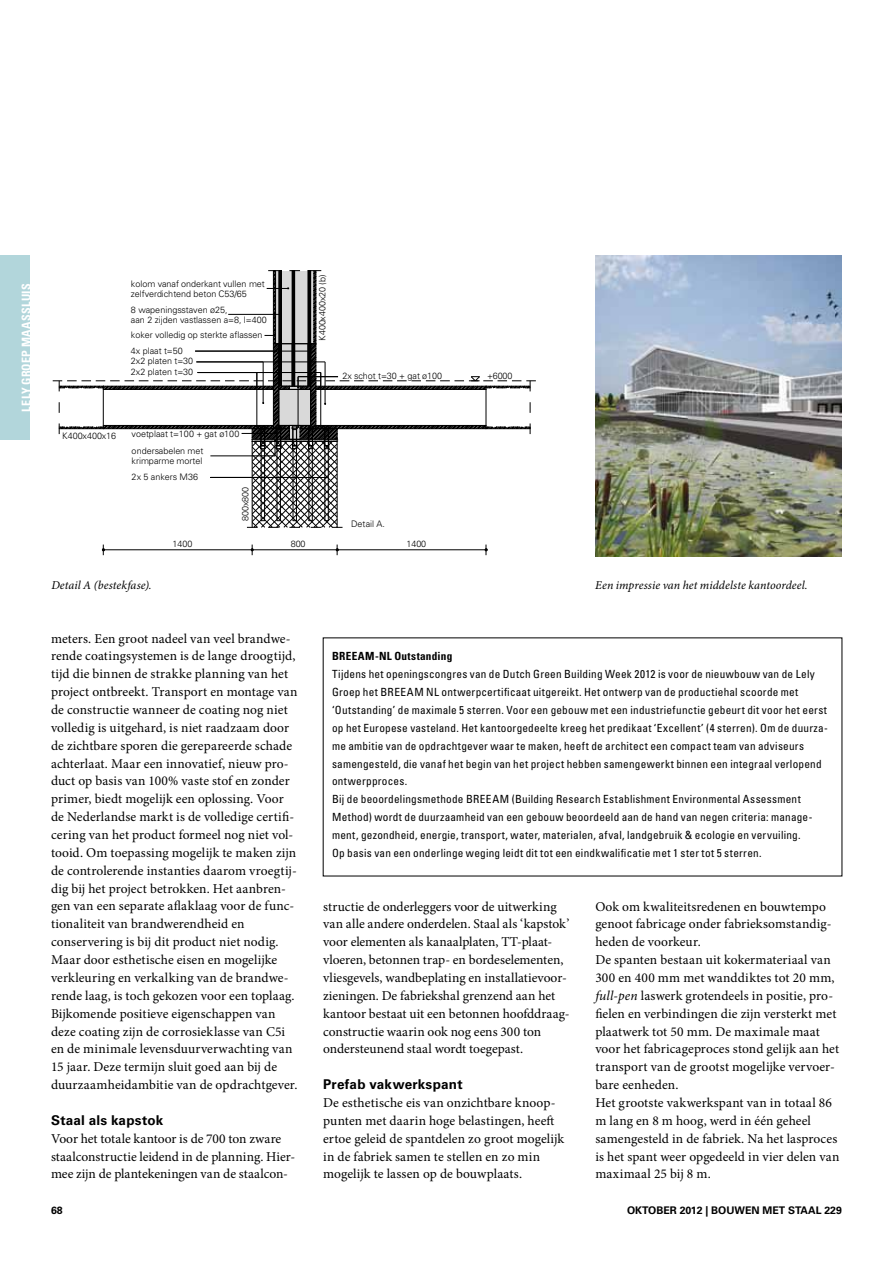
<style>
.page{position:relative;width:893px;height:1263px;background:#fff}
.page>*{position:absolute;margin:0;border:0;box-sizing:border-box;transform-origin:0 0}
.t1{font:13.5px/17.9px "Minion Pro";letter-spacing:.005em;color:#000}
.t2{font:700 13.5px "Univers LT Std";letter-spacing:.015em;color:#000}
.t3{font:italic 12px "Minion Pro";letter-spacing:.005em;color:#000}
.t4{font:700 condensed 12px "Univers LT Std";color:#fff}
.t5{font:condensed 11.25px/17.9px "Univers LT Std";letter-spacing:.02em;color:#000}
.t6{font:700 condensed 11.25px "Univers LT Std";letter-spacing:.025em;color:#000}
.t7{font:700 10.5px "Univers LT Std";color:#000}
.t8{font:300 9px/9.6px "Univers";color:#000}
.s1{font-style:italic}
</style>
<div class="page">
<hr style="left:337px;top:549px;width:149px;height:1px;background:#000">
<svg style="left:485px;top:544px;width:2px;height:11px"></svg>
<hr style="left:252px;top:549px;width:85px;height:1px;background:#000">
<svg style="left:336px;top:544px;width:2px;height:11px"></svg>
<hr style="left:103px;top:549px;width:149px;height:1px;background:#000">
<svg style="left:251px;top:544px;width:2px;height:11px"></svg>
<svg style="left:102px;top:544px;width:3px;height:11px"></svg>
<svg style="left:53px;top:270px;width:483px;height:258px"></svg>
<hr style="left:210px;top:477px;width:116px;height:1px;background:#000">
<img style="left:595px;top:255px;width:247px;height:302px">
<div style="left:0;top:255px;width:30px;height:185px;background:#b2d6db"></div>
<p class="t4" style="left:19px;top:412px;width:129px;rotate:-90deg">Lely Groep Maassluis</p>
<p class="t8" style="left:131px;top:279px;width:135px">kolom vanaf onderkant vullen met zelfverdichtend beton C53/65</p>
<p class="t8" style="left:131px;top:305px;width:137px">8 wapeningsstaven ø25,<br>aan 2 zijden vastlassen a=8, l=400</p>
<p class="t8" style="left:131px;top:330px;width:133px">koker volledig op sterkte aflassen</p>
<p class="t8" style="left:131px;top:346px;width:53px">4x plaat t=50</p>
<p class="t8" style="left:131px;top:356px;width:64px;line-height:10.6px">2x2 platen t=30<br>2x2 platen t=30</p>
<p class="t8" style="left:62px;top:431px;width:55px">K400x400x16</p>
<p class="t8" style="left:132px;top:429px;width:109px">voetplaat t=100 + gat ø100</p>
<p class="t8" style="left:132px;top:446px;width:73px">ondersabelen met krimparme mortel</p>
<p class="t8" style="left:132px;top:472px;width:68px">2x 5 ankers M36</p>
<p class="t8" style="left:241px;top:521px;width:36px;rotate:-90deg">800x800</p>
<p class="t8" style="left:317px;top:341px;width:68px;rotate:-90deg">K400x400x20 (b)</p>
<p class="t8" style="left:342px;top:371px;width:101px">2x schot t=30 + gat ø100</p>
<p class="t8" style="left:351px;top:519px;width:35px">Detail A.</p>
<p class="t8" style="left:173px;top:539px;width:21px">1400</p>
<p class="t8" style="left:291px;top:539px;width:16px">800</p>
<p class="t8" style="left:406px;top:539px;width:21px">1400</p>
<p class="t8" style="left:487px;top:371px;width:27px">+6000</p>
<p class="t3" style="left:51px;top:577px;width:102px">Detail A (bestekfase).</p>
<p class="t3" style="left:595px;top:577px;width:214px">Een impressie van het middelste kantoordeel.</p>
<p class="t1" style="left:51px;top:629px;width:248px">meters. Een groot nadeel van veel brandwe&shy;rende coatingsystemen is de lange droogtijd, tijd die binnen de strakke planning van het project ontbreekt. Transport en montage van de constructie wanneer de coating nog niet volledig is uitgehard, is niet raadzaam door de zichtbare sporen die gerepareerde schade achterlaat. Maar een innovatief, nieuw pro&shy;duct op basis van 100% vaste stof en zonder primer, biedt mogelijk een oplossing. Voor de Nederlandse markt is de volledige certifi&shy;cering van het product formeel nog niet vol&shy;tooid. Om toepassing mogelijk te maken zijn de controlerende instanties daarom vroegtij&shy;dig bij het project betrokken. Het aanbren&shy;gen van een separate aflaklaag voor de func&shy;tionaliteit van brandwerendheid en conservering is bij dit product niet nodig.<br>Maar door esthetische eisen en mogelijke verkleuring en verkalking van de brandwe&shy;rende laag, is toch gekozen voor een toplaag.<br>Bijkomende positieve eigenschappen van deze coating zijn de corrosieklasse van C5i en de minimale levensduurverwachting van 15 jaar. Deze termijn sluit goed aan bij de duurzaamheidambitie van de opdrachtgever.</p>
<p class="t2" style="left:51px;top:1112px;width:114px">Staal als kapstok</p>
<p class="t1" style="left:51px;top:1129px;width:246px">Voor het totale kantoor is de 700 ton zware staalconstructie leidend in de planning. Hier&shy;mee zijn de plantekeningen van de staalcon-</p>
<p class="t6" style="left:332px;top:649px;width:122px">BREEAM-NL Outstanding</p>
<p class="t5" style="left:332px;top:665px;width:497px">Tijdens het openingscongres van de Dutch Green Building Week 2012 is voor de nieuwbouw van de Lely Groep het BREEAM NL ontwerpcertificaat uitgereikt. Het ontwerp van de productiehal scoorde met ‘Outstanding’ de maximale 5 sterren. Voor een gebouw met een industriefunctie gebeurt dit voor het eerst op het Europese vasteland. Het kantoorgedeelte kreeg het predikaat ‘Excellent’ (4 sterren). Om de duurza&shy;me ambitie van de opdrachtgever waar te maken, heeft de architect een compact team van adviseurs samengesteld, die vanaf het begin van het project hebben samengewerkt binnen een integraal verlopend ontwerpproces.<br>Bij de beoordelingsmethode BREEAM (Building Research Establishment Environmental Assessment Method) wordt de duurzaamheid van een gebouw beoordeeld aan de hand van negen criteria: manage&shy;ment, gezondheid, energie, transport, water, materialen, afval, landgebruik &amp; ecologie en vervuiling.<br>Op basis van een onderlinge weging leidt dit tot een eindkwalificatie met 1 ster tot 5 sterren.</p>
<p class="t1" style="left:323px;top:897px;width:248px">structie de onderleggers voor de uitwerking van alle andere onderdelen. Staal als ‘kapstok’ voor elementen als kanaalplaten, TT-plaat&shy;vloeren, betonnen trap- en bordeselementen, vliesgevels, wandbeplating en installatievoor&shy;zieningen. De fabriekshal grenzend aan het kantoor bestaat uit een betonnen hoofddraag&shy;constructie waarin ook nog eens 300 ton ondersteunend staal wordt toegepast.</p>
<p class="t2" style="left:323px;top:1076px;width:141px">Prefab vakwerkspant</p>
<p class="t1" style="left:323px;top:1094px;width:243px">De esthetische eis van onzichtbare knoop&shy;punten met daarin hoge belastingen, heeft ertoe geleid de spantdelen zo groot mogelijk in de fabriek samen te stellen en zo min mogelijk te lassen op de bouwplaats.</p>
<p class="t1" style="left:595px;top:897px;width:246px">Ook om kwaliteitsredenen en bouwtempo genoot fabricage onder fabrieksomstandig&shy;heden de voorkeur.<br>De spanten bestaan uit kokermateriaal van 300 en 400 mm met wanddiktes tot 20 mm, <span class="s1">full-pen</span> laswerk grotendeels in positie, pro&shy;fielen en verbindingen die zijn versterkt met plaatwerk tot 50 mm. De maximale maat voor het fabricageproces stond gelijk aan het transport van de grootst mogelijke vervoer&shy;bare eenheden.<br>Het grootste vakwerkspant van in totaal 86 m lang en 8 m hoog, werd in één geheel samengesteld in de fabriek. Na het lasproces is het spant weer opgedeeld in vier delen van maximaal 25 bij 8 m.</p>
<p class="t7" style="left:51px;top:1204px;width:13px">68</p>
<p class="t7" style="left:627px;top:1204px;width:23px">oktobe</p>
<p class="t7" style="left:670px;top:1204px;width:174px">r 2012 | BOUWEN MET STAAL 229</p>
</div>
